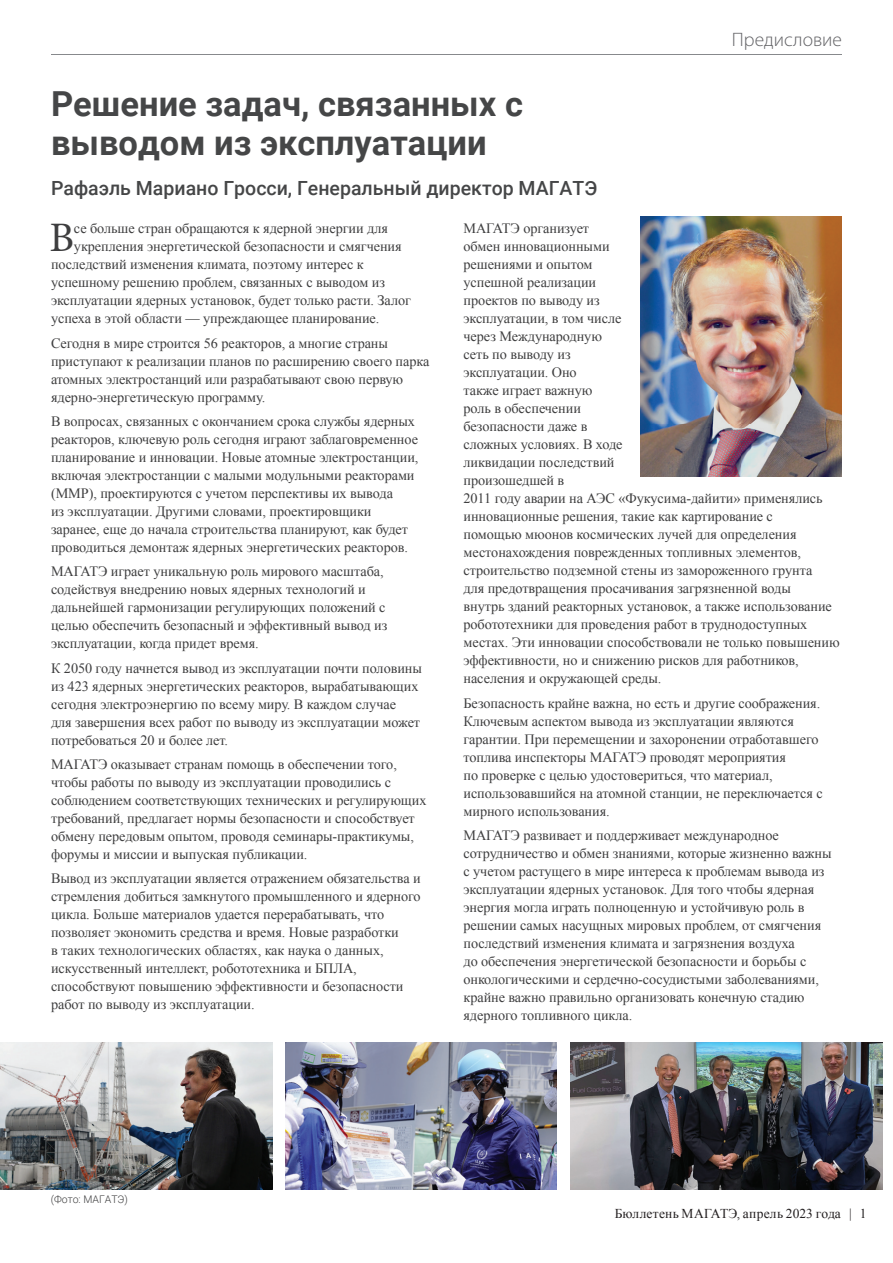
<style>
.page{position:relative;width:893px;height:1263px;background:#fff}
.page>*{position:absolute;margin:0;border:0;box-sizing:border-box;transform-origin:0 0}
.t1{font:42px "Minion Pro";color:#3e3e3f}
.t2{font:700 34.5px/39px "Roboto";color:#454647}
.t3{font:500 19.5px "Roboto";color:#454647}
.t4{font:300 19.5px "Myriad Pro";color:#636366}
.t5{font:14.25px/18px "Times New Roman";letter-spacing:-.005em;color:#3e3e3f}
.t6{font:13.5px "Times New Roman";letter-spacing:.01em;color:#231f20}
.t7{font:300 10.5px "Roboto";color:#3e3e3f}
</style>
<div class="page">
<hr style="left:51px;top:54px;width:791px;height:1px;background:#87898c">
<img style="left:640px;top:216px;width:202px;height:260px">
<img style="left:571px;top:1042px;width:311px;height:148px">
<img style="left:285px;top:1042px;width:272px;height:148px">
<img style="left:1px;top:1042px;width:271px;height:148px">
<h2 class="t2" style="left:51px;top:83px;width:473px">Решение задач, связанных с выводом из эксплуатации</h2>
<h3 class="t3" style="left:51px;top:175px;width:548px">Рафаэль Мариано Гросси, Генеральный директор МАГАТЭ</h3>
<h3 class="t4" style="left:732px;top:28px;width:112px">Предисловие</h3>
<h1 class="t1" style="left:50px;top:210px;width:26px">В</h1>
<p class="t5" style="left:74px;top:219px;width:315px">се больше стран обращаются к ядерной энергии для</p>
<p class="t5" style="left:74px;top:237px;width:329px">укрепления энергетической безопасности и смягчения</p>
<p class="t5" style="left:51px;top:255px;width:314px">последствий изменения климата, поэтому интерес к</p>
<p class="t5" style="left:51px;top:273px;width:336px">успешному решению проблем, связанных с выводом из</p>
<p class="t5" style="left:51px;top:291px;width:361px">эксплуатации ядерных установок, будет только расти. Залог</p>
<p class="t5" style="left:51px;top:309px;width:330px">успеха в этой области — упреждающее планирование.</p>
<p class="t5" style="left:51px;top:333px;width:380px">Сегодня в мире строится 56 реакторов, а многие страны приступают к реализации планов по расширению своего парка атомных электростанций или разрабатывают свою первую ядерно-энергетическую программу.</p>
<p class="t5" style="left:51px;top:412px;width:369px">В вопросах, связанных с окончанием срока службы ядерных реакторов, ключевую роль сегодня играют заблаговременное планирование и инновации. Новые атомные электростанции, включая электростанции с малыми модульными реакторами (ММР), проектируются с учетом перспективы их вывода<br>из эксплуатации. Другими словами, проектировщики заранее, еще до начала строительства планируют, как будет проводиться демонтаж ядерных энергетических реакторов.</p>
<p class="t5" style="left:51px;top:562px;width:338px">МАГАТЭ играет уникальную роль мирового масштаба, содействуя внедрению новых ядерных технологий и дальнейшей гармонизации регулирующих положений с целью обеспечить безопасный и эффективный вывод из эксплуатации, когда придет время.</p>
<p class="t5" style="left:51px;top:659px;width:373px">К 2050 году начнется вывод из эксплуатации почти половины из 423 ядерных энергетических реакторов, вырабатывающих сегодня электроэнергию по всему миру. В каждом случае<br>для завершения всех работ по выводу из эксплуатации может потребоваться 20 и более лет.</p>
<p class="t5" style="left:51px;top:755px;width:377px">МАГАТЭ оказывает странам помощь в обеспечении того, чтобы работы по выводу из эксплуатации проводились с соблюдением соответствующих технических и регулирующих требований, предлагает нормы безопасности и способствует обмену передовым опытом, проводя семинары-практикумы, форумы и миссии и выпуская публикации.</p>
<p class="t5" style="left:51px;top:869px;width:371px">Вывод из эксплуатации является отражением обязательства и стремления добиться замкнутого промышленного и ядерного цикла. Больше материалов удается перерабатывать, что позволяет экономить средства и время. Новые разработки<br>в таких технологических областях, как наука о данных, искусственный интеллект, робототехника и БПЛА, способствуют повышению эффективности и безопасности работ по выводу из эксплуатации.</p>
<p class="t5" style="left:463px;top:219px;width:378px">МАГАТЭ организует<br>обмен инновационными<br>решениями и опытом<br>успешной реализации<br>проектов по выводу из<br>эксплуатации, в том числе<br>через Международную<br>сеть по выводу из<br>эксплуатации. Оно<br>также играет важную<br>роль в обеспечении<br>безопасности даже в<br>сложных условиях. В ходе<br>ликвидации последствий<br>произошедшей в<br>2011 году аварии на АЭС «Фукусима-дайити» применялись инновационные решения, такие как картирование с<br>помощью мюонов космических лучей для определения местонахождения поврежденных топливных элементов, строительство подземной стены из замороженного грунта<br>для предотвращения просачивания загрязненной воды<br>внутрь зданий реакторных установок, а также использование робототехники для проведения работ в труднодоступных местах. Эти инновации способствовали не только повышению эффективности, но и снижению рисков для работников, населения и окружающей среды.</p>
<p class="t5" style="left:463px;top:693px;width:361px">Безопасность крайне важна, но есть и другие соображения.<br>Ключевым аспектом вывода из эксплуатации являются гарантии. При перемещении и захоронении отработавшего топлива инспекторы МАГАТЭ проводят мероприятия<br>по проверке с целью удостовериться, что материал, использовавшийся на атомной станции, не переключается с мирного использования.</p>
<p class="t5" style="left:463px;top:826px;width:370px">МАГАТЭ развивает и поддерживает международное сотрудничество и обмен знаниями, которые жизненно важны с учетом растущего в мире интереса к проблемам вывода из эксплуатации ядерных установок. Для того чтобы ядерная энергия могла играть полноценную и устойчивую роль в решении самых насущных мировых проблем, от смягчения последствий изменения климата и загрязнения воздуха<br>до обеспечения энергетической безопасности и борьбы с онкологическими и сердечно-сосудистыми заболеваниями, крайне важно правильно организовать конечную стадию ядерного топливного цикла.</p>
<p class="t7" style="left:51px;top:1191px;width:79px">(Фото: МАГАТЭ)</p>
<p class="t6" style="left:615px;top:1205px;width:253px">Бюллетень МАГАТЭ, апрель 2023 года | 1</p>
</div>
